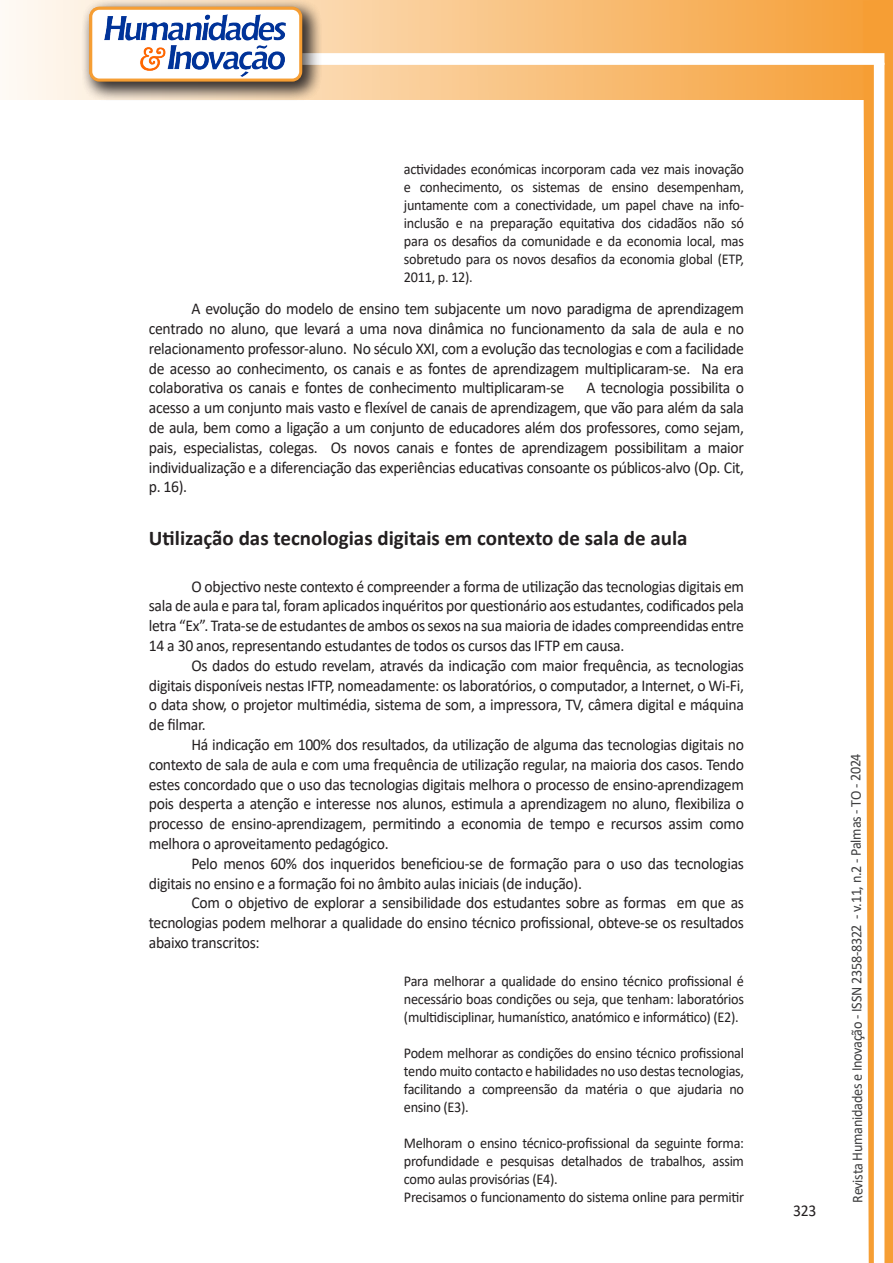
<style>
.page{position:relative;width:893px;height:1263px;background:#fff}
.page>*{position:absolute;margin:0;border:0;box-sizing:border-box;transform-origin:0 0}
.Titulo_2{font:700 21px "Calibri";color:#231f20}
.texto{font:16.5px/19.8px "Calibri";letter-spacing:-.02em;color:#231f20;text-align:justify;scale:.95 1}
.citacao{font:15px/18px "Calibri";letter-spacing:-.02em;color:#231f20;text-align:justify;scale:.95 1}
.t1{font:15px "Calibri";letter-spacing:-.025em;color:#3e3e3f;scale:.95 1}
</style>
<div class="page">
<svg style="left:5px;top:0;width:858px;height:100px;background:#f9c484"></svg>
<div style="left:302px;top:53px;width:582px;height:12px;background:#fff;border:2px solid #fff"></div>
<svg style="left:863px;top:0;width:30px;height:1263px"></svg>
<div style="left:81px;top:0;width:241px;height:102px;background:#231f20;opacity:.75"></div>
<div style="left:91px;top:8px;width:210px;height:72px;background:#fff;border-radius:9px"></div>
<img style="left:104px;top:14px;width:181px;height:62px">
<div style="left:89px;top:7px;width:213px;height:75px;border:3px solid #f69e34;border-radius:9px"></div>
<p class="citacao" style="left:404px;top:159px;width:360px">actividades económicas incorporam cada vez mais inovação e conhecimento, os sistemas de ensino desempenham, juntamente com a conectividade, um papel chave na info&shy;inclusão e na preparação equitativa dos cidadãos não só para os desafios da comunidade e da economia local, mas sobretudo para os novos desafios da economia global (ETP, 2011, p. 12).</p>
<p class="texto" style="left:149px;top:298px;width:628px;text-indent:43px">A evolução do modelo de ensino tem subjacente um novo paradigma de aprendizagem centrado no aluno, que levará a uma nova dinâmica no funcionamento da sala de aula e no relacionamento professor-aluno. No século XXI, com a evolução das tecnologias e com a facilidade de acesso ao conhecimento, os canais e as fontes de aprendizagem multiplicaram-se. Na era colaborativa os canais e fontes de conhecimento multiplicaram-se</p>
<p class="texto" style="left:149px;top:378px;width:628px;text-indent:438px">A tecnologia possibilita o acesso a um conjunto mais vasto e flexível de canais de aprendizagem, que vão para além da sala de aula, bem como a ligação a um conjunto de educadores além dos professores, como sejam, pais, especialistas, colegas. Os novos canais e fontes de aprendizagem possibilitam a maior individualização e a diferenciação das experiências educativas consoante os públicos-alvo (Op. Cit, p. 16).</p>
<p class="Titulo_2" style="left:149px;top:523px;width:540px">Utilização das tecnologias digitais em contexto de sala de aula</p>
<p class="texto" style="left:149px;top:576px;width:628px;text-indent:43px">O objectivo neste contexto é compreender a forma de utilização das tecnologias digitais em sala de aula e para tal, foram aplicados inquéritos por questionário aos estudantes, codificados pela letra “Ex”. Trata-se de estudantes de ambos os sexos na sua maioria de idades compreendidas entre 14 a 30 anos, representando estudantes de todos os cursos das IFTP em causa.</p>
<p class="texto" style="left:149px;top:655px;width:628px;text-indent:43px">Os dados do estudo revelam, através da indicação com maior frequência, as tecnologias digitais disponíveis nestas IFTP, nomeadamente: os laboratórios, o computador, a Internet, o Wi-Fi, o data show, o projetor multimédia, sistema de som, a impressora, TV, câmera digital e máquina de filmar.</p>
<p class="texto" style="left:149px;top:734px;width:628px;text-indent:43px">Há indicação em 100% dos resultados, da utilização de alguma das tecnologias digitais no contexto de sala de aula e com uma frequência de utilização regular, na maioria dos casos. Tendo estes concordado que o uso das tecnologias digitais melhora o processo de ensino-aprendizagem pois desperta a atenção e interesse nos alunos, estimula a aprendizagem no aluno, flexibiliza o processo de ensino-aprendizagem, permitindo a economia de tempo e recursos assim como melhora o aproveitamento pedagógico.</p>
<p class="texto" style="left:149px;top:853px;width:628px;text-indent:43px">Pelo menos 60% dos inqueridos beneficiou-se de formação para o uso das tecnologias digitais no ensino e a formação foi no âmbito aulas iniciais (de indução).</p>
<p class="texto" style="left:149px;top:892px;width:628px;text-indent:43px">Com o objetivo de explorar a sensibilidade dos estudantes sobre as formas em que as tecnologias podem melhorar a qualidade do ensino técnico profissional, obteve-se os resultados abaixo transcritos:</p>
<p class="citacao" style="left:404px;top:971px;width:359px">Para melhorar a qualidade do ensino técnico profissional é necessário boas condições ou seja, que tenham: laboratórios (multidisciplinar, humanístico, anatómico e informático) (E2).</p>
<p class="citacao" style="left:404px;top:1043px;width:359px">Podem melhorar as condições do ensino técnico profissional tendo muito contacto e habilidades no uso destas tecnologias, facilitando a compreensão da matéria o que ajudaria no ensino (E3).</p>
<p class="citacao" style="left:404px;top:1133px;width:359px">Melhoram o ensino técnico-profissional da seguinte forma: profundidade e pesquisas detalhados de trabalhos, assim como aulas provisórias (E4).</p>
<p class="citacao" style="left:404px;top:1187px;width:359px">Precisamos o funcionamento do sistema online para permitir</p>
<p class="texto" style="left:793px;top:1200px;width:26px">323</p>
<p class="t1" style="left:846px;top:1203px;width:475px;rotate:-90deg">Revista Humanidades e Inovação - ISSN 2358-8322 - v.11, n.2 - Palmas - TO - 2024</p>
</div>
